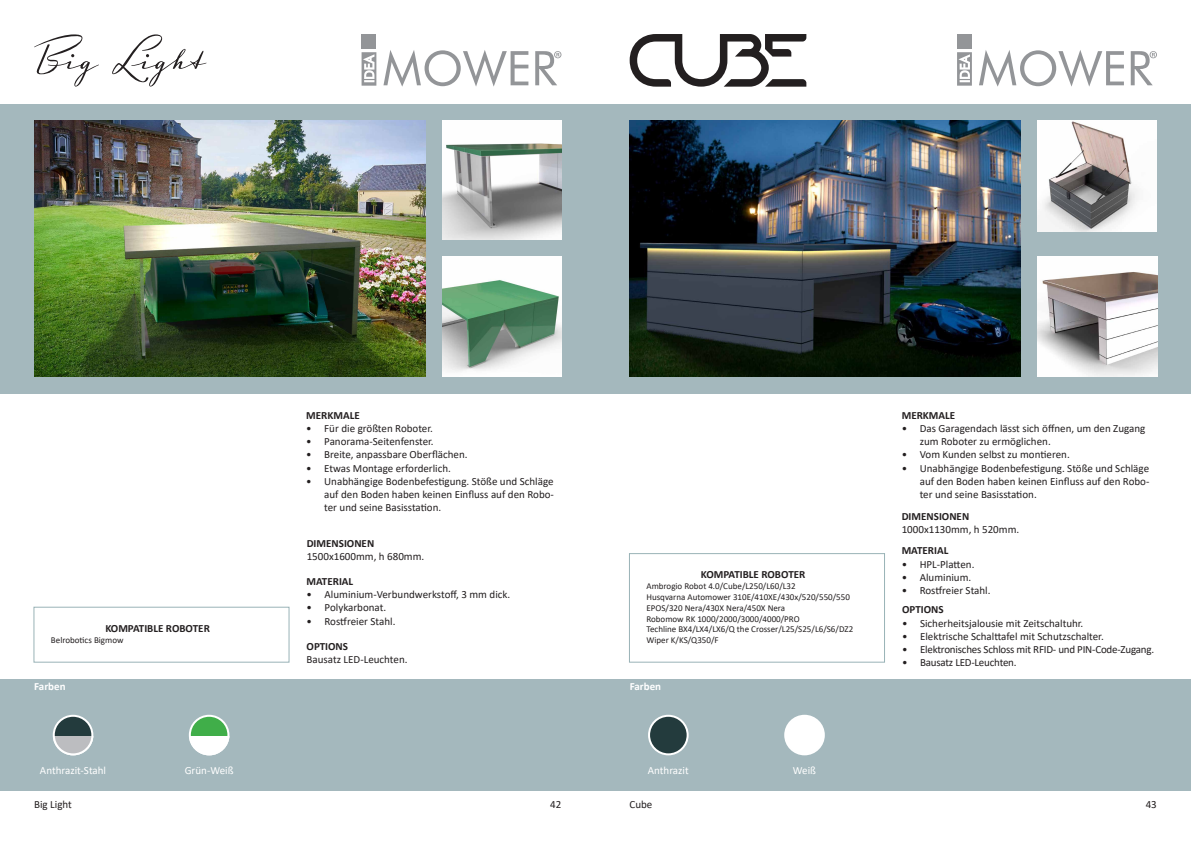
<style>
.page{position:relative;width:1191px;height:842px;background:#fff}
.page>*{position:absolute;margin:0;border:0;box-sizing:border-box;transform-origin:0 0}
.Nome_pagina{font:11px/13.2px "Calibri";color:#231f20;text-align:justify}
.t1{font:700 11px "Calibri";color:#231f20}
.Nome_pagina-2{font:11px "Calibri";letter-spacing:-.02em;color:#231f20}
.t2{font:11px "Calibri";color:#fff}
.t3{font:700 11px "Calibri";color:#fff}
.t4{font:9px/10.8px "Calibri";color:#231f20}
</style>
<div class="page">
<div style="left:0;top:104px;width:595px;height:289px;background:#a4b8bd"></div>
<div style="left:0;top:679px;width:595px;height:112px;background:#a4b8bd"></div>
<img style="left:442px;top:121px;width:119px;height:119px">
<img style="left:442px;top:257px;width:120px;height:119px">
<img style="left:34px;top:121px;width:391px;height:255px">
<div style="left:33px;top:607px;width:256px;height:56px;border:1px solid #99b3b7"></div>
<div style="left:361px;top:34px;width:15px;height:15px;background:#939598"></div>
<svg style="left:361px;top:52px;width:15px;height:34px"></svg>
<svg style="left:383px;top:50px;width:145px;height:37px"></svg>
<svg style="left:535px;top:51px;width:26px;height:34px"></svg>
<svg style="left:34px;top:34px;width:172px;height:53px"></svg>
<div style="left:190px;top:716px;width:38px;height:38px;background:#40ae49;border-radius:50%"></div>
<div style="left:189px;top:715px;width:40px;height:40px;border:2px solid #fff;border-radius:50%"></div>
<svg style="left:190px;top:736px;width:39px;height:19px"></svg>
<div style="left:54px;top:716px;width:38px;height:38px;background:#233b3d;border-radius:50%"></div>
<div style="left:53px;top:715px;width:40px;height:40px;border:2px solid #fff;border-radius:50%"></div>
<svg style="left:54px;top:736px;width:39px;height:19px"></svg>
<div style="left:595px;top:104px;width:596px;height:289px;background:#a4b8bd"></div>
<div style="left:595px;top:679px;width:595px;height:112px;background:#a4b8bd"></div>
<img style="left:1037px;top:121px;width:120px;height:110px">
<img style="left:1037px;top:257px;width:120px;height:119px">
<img style="left:629px;top:121px;width:391px;height:255px">
<div style="left:649px;top:716px;width:38px;height:38px;background:#233b3d;border-radius:50%"></div>
<div style="left:648px;top:715px;width:40px;height:40px;border:2px solid #fff;border-radius:50%"></div>
<div style="left:629px;top:553px;width:256px;height:110px;border:1px solid #99b3b7"></div>
<div style="left:957px;top:34px;width:15px;height:15px;background:#939598"></div>
<svg style="left:957px;top:52px;width:15px;height:34px"></svg>
<svg style="left:979px;top:50px;width:145px;height:37px"></svg>
<svg style="left:1130px;top:51px;width:27px;height:34px"></svg>
<div style="left:785px;top:716px;width:39px;height:38px;background:#fff;border-radius:50%"></div>
<div style="left:784px;top:715px;width:41px;height:40px;border:2px solid #fff;border-radius:50%"></div>
<svg style="left:629px;top:34px;width:177px;height:53px"></svg>
<p class="t1" style="left:105px;top:620px;width:106px">KOMPATIBLE ROBOTER</p>
<p class="t4" style="left:51px;top:634px;width:74px">Belrobotics Bigmow</p>
<p class="t3" style="left:34px;top:679px;width:33px">Farben</p>
<p class="t2" style="left:40px;top:763px;width:68px">Anthrazit-Stahl</p>
<p class="t2" style="left:185px;top:763px;width:50px">Grün-Weiß</p>
<p class="Nome_pagina" style="left:34px;top:797px;width:39px">Big Light</p>
<p class="t1" style="left:306px;top:407px;width:55px">MERKMALE</p>
<p class="Nome_pagina" style="left:306px;top:421px;width:128px">• Für die größten Roboter.</p>
<p class="Nome_pagina" style="left:306px;top:435px;width:129px">• Panorama-Seitenfenster.</p>
<p class="Nome_pagina" style="left:306px;top:448px;width:163px">• Breite, anpassbare Oberflächen.</p>
<p class="Nome_pagina" style="left:306px;top:461px;width:146px">• Etwas Montage erforderlich.</p>
<p class="Nome_pagina" style="left:324px;top:474px;width:231px;text-indent:-18px">• Unabhängige Bodenbefestigung. Stöße und Schläge auf den Boden haben keinen Einfluss auf den Robo&shy;ter und seine Basisstation.</p>
<p class="t1" style="left:307px;top:535px;width:69px">DIMENSIONEN</p>
<p class="Nome_pagina" style="left:307px;top:549px;width:119px">1500x1600mm, h 680mm.</p>
<p class="t1" style="left:306px;top:574px;width:48px">MATERIAL</p>
<p class="Nome_pagina" style="left:306px;top:588px;width:205px">• Aluminium-Verbundwerkstoff, 3 mm dick.</p>
<p class="Nome_pagina" style="left:306px;top:601px;width:81px">• Polykarbonat.</p>
<p class="Nome_pagina" style="left:306px;top:614px;width:90px">• Rostfreier Stahl.</p>
<p class="t1" style="left:306px;top:638px;width:43px">OPTIONS</p>
<p class="Nome_pagina" style="left:306px;top:652px;width:102px">Bausatz LED-Leuchten.</p>
<p class="t1" style="left:701px;top:567px;width:106px">KOMPATIBLE ROBOTER</p>
<p class="t4" style="left:646px;top:580px;width:151px">Ambrogio Robot 4.0/Cube/L250/L60/L32</p>
<p class="t4" style="left:646px;top:591px;width:205px">Husqvarna Automower 310E/410XE/430x/520/550/550<br>EPOS/320 Nera/430X Nera/450X Nera</p>
<p class="t4" style="left:646px;top:613px;width:155px">Robomow RK 1000/2000/3000/4000/PRO</p>
<p class="t4" style="left:646px;top:624px;width:208px">Techline BX4/LX4/LX6/Q the Crosser/L25/S25/L6/S6/DZ2</p>
<p class="t4" style="left:646px;top:634px;width:74px">Wiper K/KS/Q350/F</p>
<p class="t3" style="left:629px;top:679px;width:33px">Farben</p>
<p class="t2" style="left:648px;top:763px;width:42px">Anthrazit</p>
<p class="t2" style="left:793px;top:763px;width:25px">Weiß</p>
<p class="t1" style="left:901px;top:407px;width:55px">MERKMALE</p>
<p class="Nome_pagina" style="left:919px;top:421px;width:227px;text-indent:-18px">• Das Garagendach lässt sich öffnen, um den Zugang zum Roboter zu ermöglichen.</p>
<p class="Nome_pagina" style="left:901px;top:448px;width:169px">• Vom Kunden selbst zu montieren.</p>
<p class="Nome_pagina" style="left:919px;top:461px;width:231px;text-indent:-18px">• Unabhängige Bodenbefestigung. Stöße und Schläge auf den Boden haben keinen Einfluss auf den Robo&shy;ter und seine Basisstation.</p>
<p class="t1" style="left:901px;top:508px;width:69px">DIMENSIONEN</p>
<p class="Nome_pagina" style="left:901px;top:522px;width:119px">1000x1130mm, h 520mm.</p>
<p class="t1" style="left:901px;top:543px;width:48px">MATERIAL</p>
<p class="Nome_pagina" style="left:901px;top:557px;width:74px">• HPL-Platten.</p>
<p class="Nome_pagina" style="left:901px;top:570px;width:71px">• Aluminium.</p>
<p class="Nome_pagina" style="left:901px;top:583px;width:90px">• Rostfreier Stahl.</p>
<p class="t1" style="left:902px;top:602px;width:43px">OPTIONS</p>
<p class="Nome_pagina" style="left:902px;top:616px;width:183px">• Sicherheitsjalousie mit Zeitschaltuhr.</p>
<p class="Nome_pagina" style="left:902px;top:629px;width:203px">• Elektrische Schalttafel mit Schutzschalter.</p>
<p class="Nome_pagina-2" style="left:902px;top:642px;width:253px">• Elektronisches Schloss mit RFID- und PIN-Code-Zugang.</p>
<p class="Nome_pagina-2" style="left:902px;top:655px;width:116px">• Bausatz LED-Leuchten.</p>
<p class="Nome_pagina" style="left:629px;top:797px;width:24px">Cube</p>
<p class="Nome_pagina" style="left:550px;top:797px;width:13px">42</p>
<p class="Nome_pagina" style="left:1145px;top:797px;width:13px">43</p>
</div>
